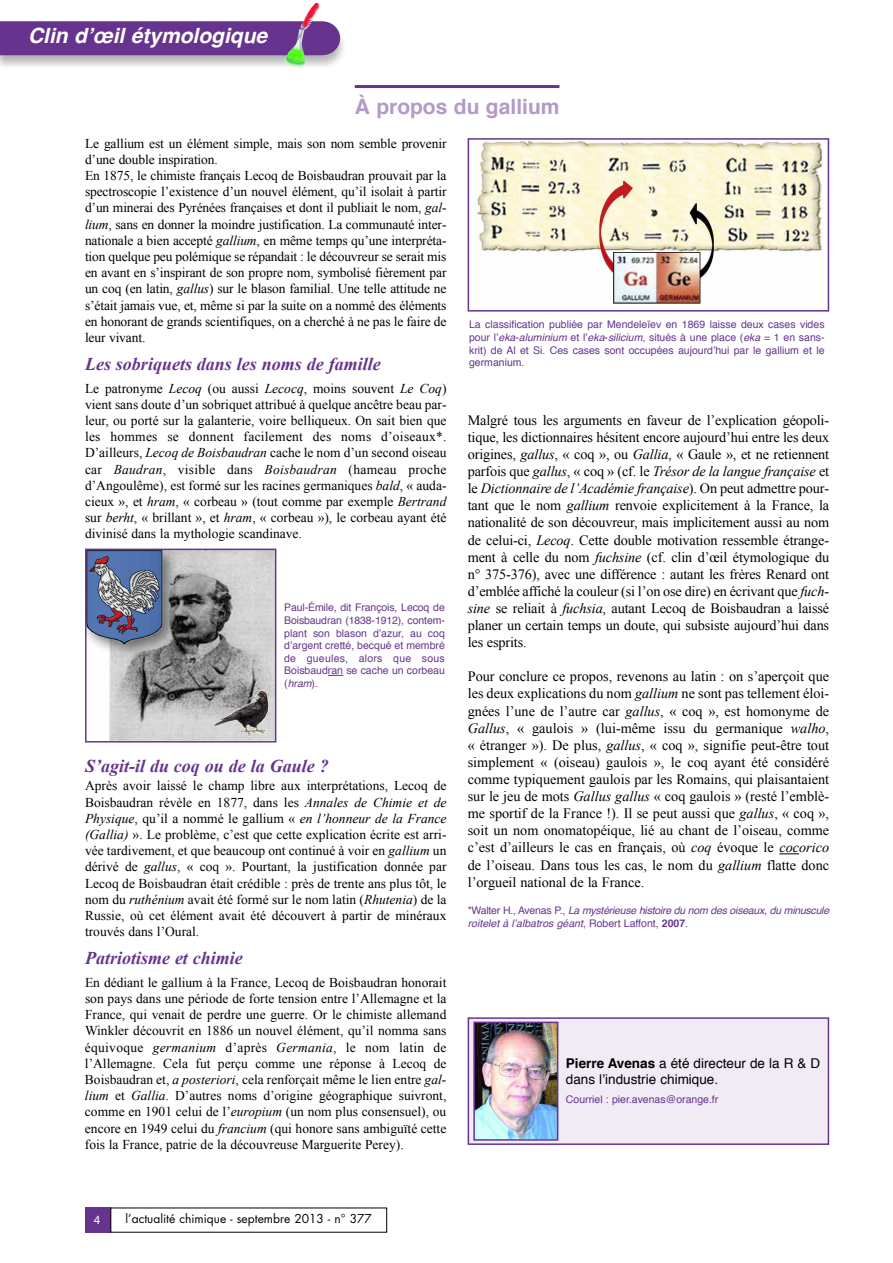
<style>
.page{position:relative;width:893px;height:1263px;background:#fff}
.page>*{position:absolute;margin:0;border:0;box-sizing:border-box;transform-origin:0 0}
.t1{font:italic 700 21px "Helvetica";color:#fff}
.t2{font:700 21px "Helvetica";color:#b39ac7}
.t3{font:italic 700 18px "Times New Roman";color:#66348e}
.t4{font:14.25px/17.1px "Times New Roman";letter-spacing:-.01em;color:#000;text-align:justify}
.t5{font:13.5px/16.2px "Times New Roman";letter-spacing:-.01em;color:#000;text-align:justify}
.t6{font:13.5px/16.2px "Helvetica";color:#000}
.t7{font:12px "Futura";color:#000}
.t8{font:12px "Helvetica";color:#fff}
.t9{font:10.5px/12.6px "Helvetica";color:#66348e;text-align:justify}
.t10{font:italic 10.5px/12.6px "Helvetica";letter-spacing:-.02em;color:#66348e}
.s1{font-style:italic}
.s2{font-style:normal}
.s3{font-weight:700;font-style:normal}
.s4{font-weight:700}
</style>
<div class="page">
<div style="left:0;top:21px;width:340px;height:34px;background:#66348e"></div>
<div style="left:85px;top:1208px;width:26px;height:25px;background:#66348e"></div>
<img style="left:283px;top:3px;width:37px;height:65px">
<svg style="left:779px;top:853px;width:20px;height:1px"></svg>
<hr style="left:355px;top:85px;width:204px;height:3px;background:#66348e">
<img style="left:475px;top:141px;width:347px;height:163px">
<div style="left:468px;top:138px;width:361px;height:174px;border:2px solid #66348e"></div>
<img style="left:88px;top:552px;width:185px;height:187px">
<div style="left:85px;top:549px;width:191px;height:193px;border:2px solid #66348e"></div>
<div style="left:469px;top:1019px;width:359px;height:124px;background:#f0ebf4"></div>
<div style="left:468px;top:1017px;width:361px;height:128px;border:2px solid #66348e"></div>
<img style="left:476px;top:1024px;width:79px;height:114px">
<div style="left:473px;top:1021px;width:85px;height:120px;border:2px solid #66348e"></div>
<svg style="left:328px;top:675px;width:15px;height:1px"></svg>
<h1 class="t1" style="left:28px;top:27px;width:241px">Clin d’œil étymologique</h1>
<h1 class="t2" style="left:355px;top:97px;width:206px">À propos du gallium</h1>
<p class="t5" style="left:85px;top:135px;width:363px;text-align:left">Le gallium est un élément simple, mais son nom semble provenir d’une double inspiration.<br>En 1875, le chimiste français Lecoq de Boisbaudran prouvait par la spectroscopie l’existence d’un nouvel élément, qu’il isolait à partir d’un minerai des Pyrénées françaises et dont il publiait le nom, <span class="s1">gal&shy;lium</span>, sans en donner la moindre justification. La communauté inter&shy;nationale a bien accepté <span class="s1">gallium</span>, en même temps qu’une interpréta&shy;tion quelque peu polémique se répandait : le découvreur se serait mis en avant en s’inspirant de son propre nom, symbolisé fièrement par un coq (en latin, <span class="s1">gallus</span>) sur le blason familial. Une telle attitude ne s’était jamais vue, et, même si par la suite on a nommé des éléments en honorant de grands scientifiques, on a cherché à ne pas le faire de leur vivant.</p>
<h2 class="t3" style="left:85px;top:354px;width:297px">Les sobriquets dans les noms de famille</h2>
<p class="t5" style="left:85px;top:380px;width:363px">Le patronyme <span class="s1">Lecoq</span> (ou aussi <span class="s1">Lecocq</span>, moins souvent <span class="s1">Le Coq</span>) vient sans doute d’un sobriquet attribué à quelque ancêtre beau par&shy;leur, ou porté sur la galanterie, voire belliqueux. On sait bien que les hommes se donnent facilement des noms d’oiseaux*.<br>D’ailleurs, <span class="s1">Lecoq de Boisbaudran</span> cache le nom d’un second oiseau car <span class="s1">Baudran</span>, visible dans <span class="s1">Boisbaudran</span> (hameau proche d’Angoulême), est formé sur les racines germaniques <span class="s1">bald</span>, « auda&shy;cieux », et <span class="s1">hram</span>, « corbeau » (tout comme par exemple <span class="s1">Bertrand </span>sur <span class="s1">berht</span>, « brillant », et <span class="s1">hram</span>, « corbeau »), le corbeau ayant été divinisé dans la mythologie scandinave.</p>
<p class="t9" style="left:284px;top:602px;width:162px">Paul-Émile, dit François, Lecoq de Boisbaudran (1838-1912), contem&shy;plant son blason d’azur, au coq d’argent cretté, becqué et membré de gueules, alors que sous Boisbaudran se cache un corbeau (<span class="s1">hram</span>).</p>
<h2 class="t3" style="left:85px;top:756px;width:245px">S’agit-il du coq ou de la Gaule ?</h2>
<p class="t5" style="left:85px;top:778px;width:363px">Après avoir laissé le champ libre aux interprétations, Lecoq de Boisbaudran révèle en 1877, dans les <span class="s1">Annales de Chimie et de Physique</span>, qu’il a nommé le gallium « <span class="s1">en l’honneur de la France (Gallia)</span> ». Le problème, c’est que cette explication écrite est arri&shy;vée tardivement, et que beaucoup ont continué à voir en <span class="s1">gallium</span> un dérivé de <span class="s1">gallus</span>, « coq ». Pourtant, la justification donnée par Lecoq de Boisbaudran était crédible : près de trente ans plus tôt, le nom du <span class="s1">ruthénium</span> avait été formé sur le nom latin (<span class="s1">Rhutenia</span>) de la Russie, où cet élément avait été découvert à partir de minéraux trouvés dans l’Oural.</p>
<h2 class="t3" style="left:85px;top:948px;width:159px">Patriotisme et chimie</h2>
<p class="t5" style="left:85px;top:974px;width:363px">En dédiant le gallium à la France, Lecoq de Boisbaudran honorait son pays dans une période de forte tension entre l’Allemagne et la France, qui venait de perdre une guerre. Or le chimiste allemand Winkler découvrit en 1886 un nouvel élément, qu’il nomma sans équivoque <span class="s1">germanium</span> d’après <span class="s1">Germania</span>, le nom latin de l’Allemagne. Cela fut perçu comme une réponse à Lecoq de Boisbaudran et, <span class="s1">a posteriori</span>, cela renforçait même le lien entre <span class="s1">gal&shy;lium</span> et <span class="s1">Gallia</span>. D’autres noms d’origine géographique suivront, comme en 1901 celui de l’<span class="s1">europium</span> (un nom plus consensuel), ou encore en 1949 celui du <span class="s1">francium</span> (qui honore sans ambiguïté cette fois la France, patrie de la découvreuse Marguerite Perey).</p>
<p class="t9" style="left:469px;top:319px;width:357px">La classification publiée par Mendeleïev en 1869 laisse deux cases vides pour l’<span class="s1">eka</span>-<span class="s1">aluminium</span> et l’<span class="s1">eka</span>-<span class="s1">silicium</span>, situés à une place (<span class="s1">eka</span> = 1 en sans&shy;krit) de Al et Si. Ces cases sont occupées aujourd’hui par le gallium et le germanium.</p>
<p class="t4" style="left:468px;top:411px;width:363px">Malgré tous les arguments en faveur de l’explication géopoli&shy;tique, les dictionnaires hésitent encore aujourd’hui entre les deux origines, <span class="s1">gallus</span>, « coq », ou <span class="s1">Gallia</span>, « Gaule », et ne retiennent parfois que <span class="s1">gallus</span>, « coq » (cf. le <span class="s1">Trésor de la langue française</span> et le <span class="s1">Dictionnaire de l’Académie française</span>). On peut admettre pour&shy;tant que le nom <span class="s1">gallium</span> renvoie explicitement à la France, la nationalité de son découvreur, mais implicitement aussi au nom de celui-ci, <span class="s1">Lecoq</span>. Cette double motivation ressemble étrange&shy;ment à celle du nom <span class="s1">fuchsine</span> (cf. clin d’œil étymologique du n° 375-376), avec une différence : autant les frères Renard ont d’emblée affiché la couleur (si l’on ose dire) en écrivant que <span class="s1">fuch&shy;sine</span> se reliait à <span class="s1">fuchsia</span>, autant Lecoq de Boisbaudran a laissé planer un certain temps un doute, qui subsiste aujourd’hui dans les esprits.</p>
<p class="t4" style="left:468px;top:668px;width:363px">Pour conclure ce propos, revenons au latin : on s’aperçoit que les deux explications du nom <span class="s1">gallium</span> ne sont pas tellement éloi&shy;gnées l’une de l’autre car <span class="s1">gallus</span>, « coq », est homonyme de <span class="s1">Gallus</span>, « gaulois » (lui-même issu du germanique <span class="s1">walho</span>, « étranger »). De plus, <span class="s1">gallus</span>, « coq », signifie peut-être tout simplement « (oiseau) gaulois », le coq ayant été considéré comme typiquement gaulois par les Romains, qui plaisantaient sur le jeu de mots <span class="s1">Gallus gallus</span> « coq gaulois » (resté l’emblè&shy;me sportif de la France !). Il se peut aussi que <span class="s1">gallus</span>, « coq », soit un nom onomatopéique, lié au chant de l’oiseau, comme c’est d’ailleurs le cas en français, où <span class="s1">coq</span> évoque le <span class="s1">cocorico </span>de l’oiseau. Dans tous les cas, le nom du <span class="s1">gallium</span> flatte donc l’orgueil national de la France.</p>
<p class="t10" style="left:468px;top:905px;width:363px"><span class="s2">*Walter H., Avenas P.,</span> La mystérieuse histoire du nom des oiseaux, du minuscule roitelet à l’albatros géant<span class="s2">, Robert Laffont,</span> <span class="s3">2007</span><span class="s2">.</span></p>
<p class="t6" style="left:566px;top:1056px;width:256px"><span class="s4">Pierre Avenas</span> a été directeur de la R &amp; D dans l’industrie chimique.</p>
<p class="t9" style="left:566px;top:1093px;width:154px">Courriel : pier.avenas@orange.fr</p>
<p class="t8" style="left:94px;top:1215px;width:8px">4</p>
<p class="t7" style="left:126px;top:1213px;width:248px">l’actualité chimique - septembre 2013 - n° 377</p>
</div>
